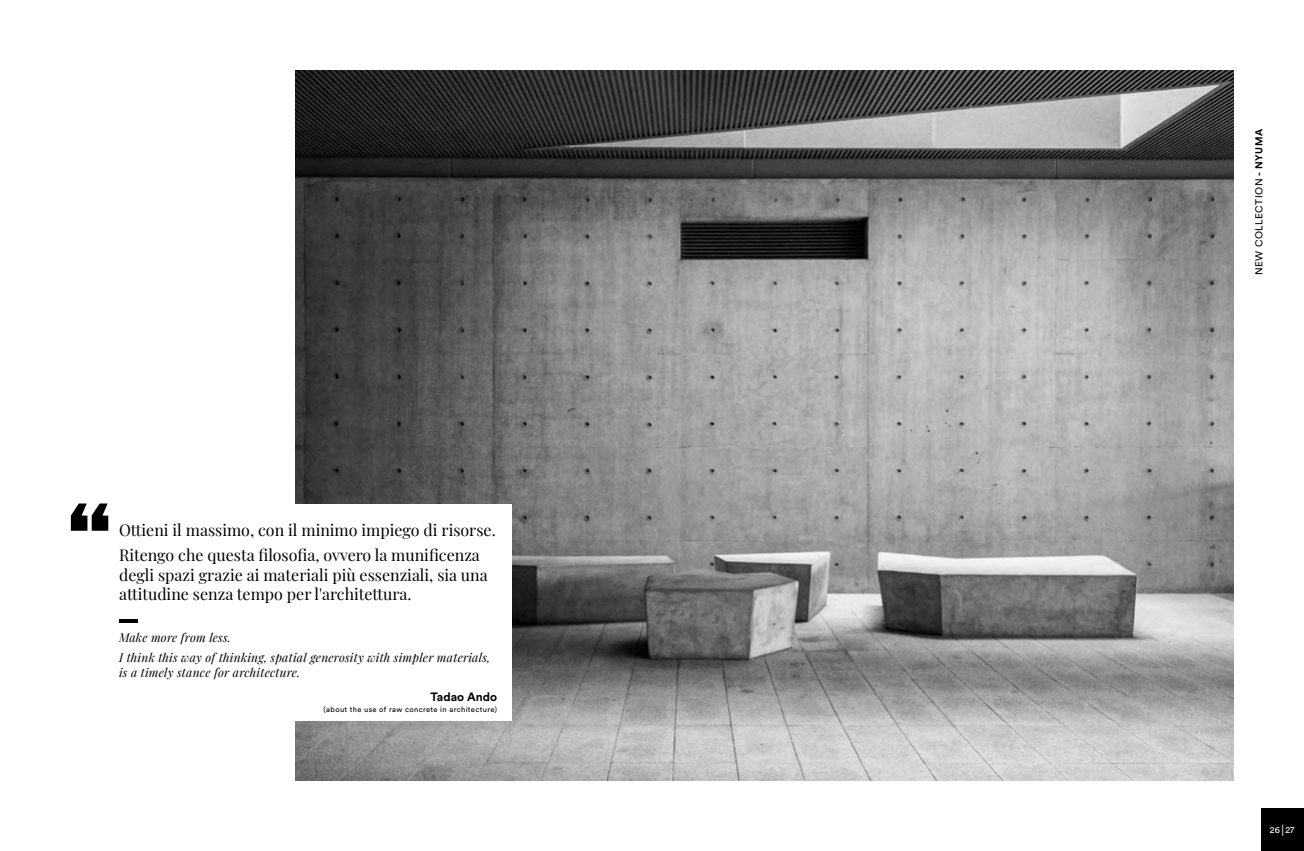
<style>
.page{position:relative;width:1304px;height:851px;background:#fff}
.page>*{position:absolute;margin:0;border:0;box-sizing:border-box;transform-origin:0 0}
.t1{font:16px/24.9px "Playfair Display";color:#000}
.t2{font:italic 12px/20.1px "Playfair Display";letter-spacing:.02em;color:#000}
.t3{font:700 12px "Circular Std";color:#000}
.t4{font:10px "Circular Std";letter-spacing:.05em;color:#000}
.t5{font:9px "Circular Std";color:#fff}
.t6{font:7.5px "Circular Std";letter-spacing:.05em;color:#000}
.s1{font-weight:700}
.s2{font-size:12px}
</style>
<div class="page">
<img style="left:296px;top:71px;width:937px;height:709px">
<div style="left:119px;top:505px;width:392px;height:186px;background:#fff"></div>
<hr style="left:119px;top:619px;width:18px;height:3px;background:#000">
<div style="left:218px;top:691px;width:293px;height:29px;background:#fff"></div>
<svg style="left:71px;top:503px;width:37px;height:27px"></svg>
<div style="left:1261px;top:808px;width:43px;height:42px;background:#000"></div>
<p class="t1" style="left:119px;top:516px;width:378px">Ottieni il massimo, con il minimo impiego di risorse.<br>Ritengo che questa filosofia, ovvero la munificenza</p>
<p class="t1" style="left:119px;top:563px;width:370px;line-height:19.2px">degli spazi grazie ai materiali più essenziali, sia una attitudine senza tempo per l'architettura.</p>
<p class="t2" style="left:119px;top:626px;width:373px">Make more from less.<br>I think this way of thinking, spatial generosity with simpler materials,</p>
<p class="t2" style="left:119px;top:661px;width:183px">is a timely stance for architecture.</p>
<p class="t3" style="left:431px;top:688px;width:68px">Tadao Ando</p>
<p class="t6" style="left:324px;top:704px;width:175px">(about the use of raw concrete in architecture)</p>
<p class="t4" style="left:1253px;top:275px;width:148px;rotate:-90deg">NEW COLLECTION <span class="s1">- NYUMA</span></p>
<p class="t5" style="left:1270px;top:824px;width:26px">26<span class="s2">|</span> 27</p>
</div>
